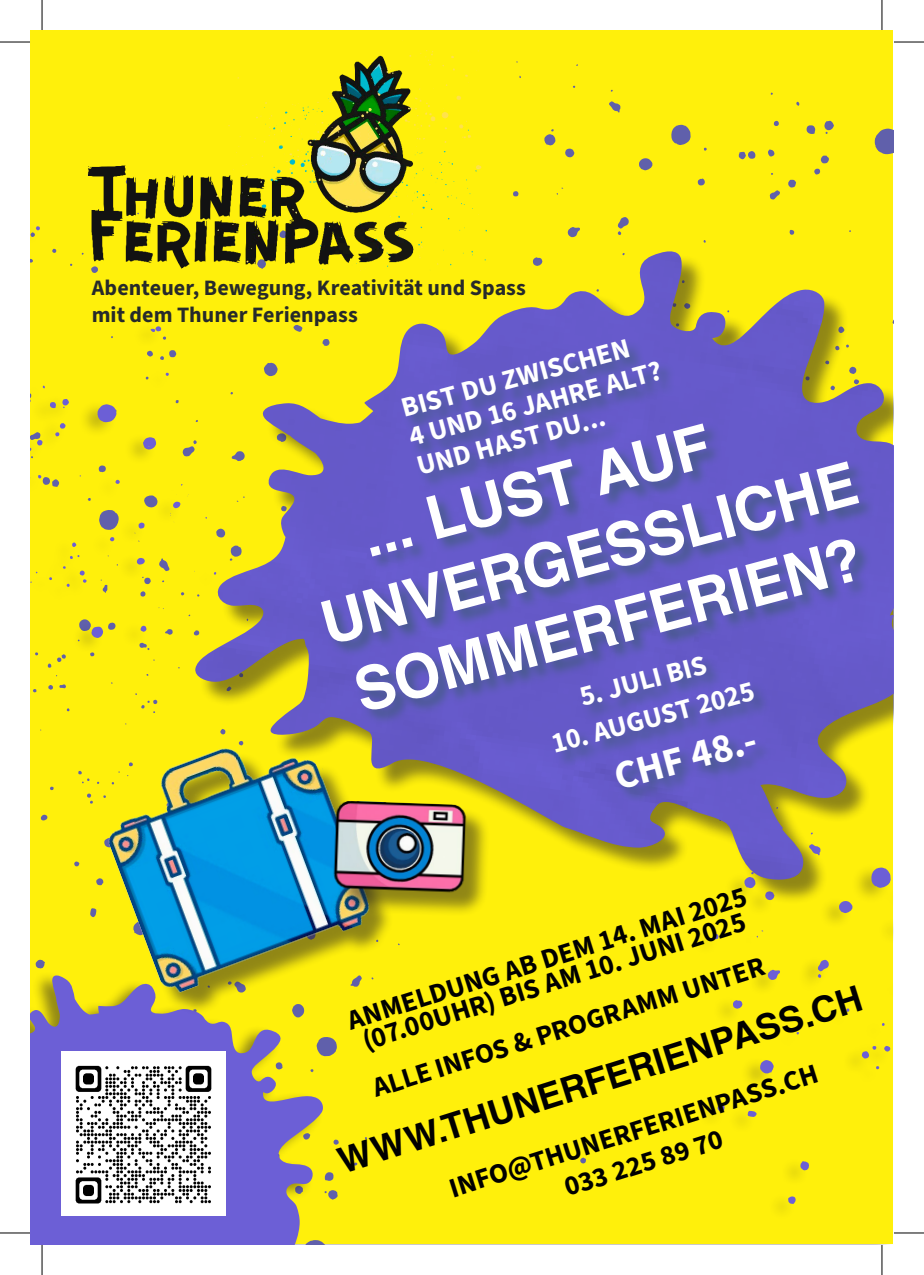
<style>
.page{position:relative;width:924px;height:1275px;background:#fff}
.page>*{position:absolute;margin:0;border:0;box-sizing:border-box;transform-origin:0 0}
.t1{font:700 60px/74px "Helvetica";color:#fff}
.t2{font:700 40px "Source Sans 3";color:#fff}
.t3{font:700 36px "Helvetica";color:#000}
.t4{font:700 28px/23.8px "Source Sans 3";color:#000}
.t5{font:700 28px/30px "Source Sans 3";color:#fff}
.t6{font:700 22px/26.4px "Source Sans 3";color:#262a2b}
</style>
<div class="page">
<div style="left:31px;top:31px;width:861px;height:1213px;background:#fff00b"></div>
<svg style="left:48px;top:663px;width:3px;height:5px"></svg>
<svg style="left:57px;top:658px;width:9px;height:4px"></svg>
<svg style="left:48px;top:685px;width:5px;height:4px"></svg>
<svg style="left:59px;top:684px;width:7px;height:4px"></svg>
<svg style="left:135px;top:693px;width:22px;height:9px"></svg>
<svg style="left:41px;top:814px;width:6px;height:6px"></svg>
<svg style="left:50px;top:786px;width:4px;height:4px"></svg>
<svg style="left:580px;top:1157px;width:5px;height:7px"></svg>
<svg style="left:333px;top:1139px;width:6px;height:6px"></svg>
<svg style="left:324px;top:1190px;width:13px;height:9px"></svg>
<svg style="left:324px;top:1172px;width:9px;height:9px"></svg>
<svg style="left:324px;top:1037px;width:13px;height:19px"></svg>
<svg style="left:36px;top:959px;width:9px;height:9px"></svg>
<svg style="left:717px;top:1104px;width:7px;height:7px"></svg>
<svg style="left:732px;top:1000px;width:10px;height:9px"></svg>
<svg style="left:788px;top:1196px;width:7px;height:8px"></svg>
<svg style="left:767px;top:969px;width:12px;height:11px"></svg>
<svg style="left:884px;top:1046px;width:5px;height:5px"></svg>
<svg style="left:861px;top:1046px;width:15px;height:12px"></svg>
<svg style="left:838px;top:904px;width:15px;height:9px"></svg>
<svg style="left:747px;top:1110px;width:9px;height:7px"></svg>
<svg style="left:799px;top:1161px;width:9px;height:9px"></svg>
<svg style="left:817px;top:959px;width:11px;height:19px"></svg>
<svg style="left:713px;top:934px;width:5px;height:5px"></svg>
<svg style="left:759px;top:1060px;width:14px;height:13px"></svg>
<svg style="left:768px;top:149px;width:6px;height:8px"></svg>
<svg style="left:738px;top:151px;width:17px;height:9px"></svg>
<svg style="left:567px;top:227px;width:13px;height:10px"></svg>
<svg style="left:789px;top:230px;width:5px;height:5px"></svg>
<svg style="left:788px;top:180px;width:7px;height:8px"></svg>
<svg style="left:769px;top:190px;width:10px;height:9px"></svg>
<svg style="left:773px;top:121px;width:5px;height:5px"></svg>
<svg style="left:697px;top:178px;width:7px;height:8px"></svg>
<svg style="left:874px;top:128px;width:18px;height:26px"></svg>
<svg style="left:639px;top:158px;width:14px;height:12px"></svg>
<svg style="left:820px;top:156px;width:9px;height:7px"></svg>
<svg style="left:824px;top:121px;width:9px;height:13px"></svg>
<svg style="left:806px;top:125px;width:9px;height:9px"></svg>
<svg style="left:814px;top:169px;width:5px;height:6px"></svg>
<svg style="left:671px;top:125px;width:19px;height:20px"></svg>
<svg style="left:609px;top:101px;width:11px;height:12px"></svg>
<svg style="left:617px;top:217px;width:11px;height:18px"></svg>
<svg style="left:544px;top:129px;width:11px;height:17px"></svg>
<svg style="left:565px;top:148px;width:9px;height:10px"></svg>
<svg style="left:513px;top:191px;width:5px;height:6px"></svg>
<img style="left:195px;top:251px;width:697px;height:630px">
<div style="left:320px;top:423px;width:555px;height:303px;background:#365a69;opacity:.63"></div>
<div style="left:401px;top:339px;width:274px;height:151px;background:#365a69;opacity:.63"></div>
<div style="left:552px;top:655px;width:217px;height:114px;background:#365a69;opacity:.63"></div>
<div style="left:615px;top:734px;width:156px;height:70px;background:#365a69;opacity:.63"></div>
<div style="left:31px;top:222px;width:185px;height:436px;background:#fff00b"></div>
<svg style="left:31px;top:226px;width:9px;height:11px"></svg>
<svg style="left:38px;top:475px;width:21px;height:12px"></svg>
<svg style="left:31px;top:432px;width:12px;height:26px"></svg>
<svg style="left:136px;top:558px;width:9px;height:7px"></svg>
<svg style="left:134px;top:522px;width:10px;height:11px"></svg>
<svg style="left:97px;top:404px;width:20px;height:18px"></svg>
<svg style="left:143px;top:437px;width:13px;height:13px"></svg>
<svg style="left:115px;top:480px;width:5px;height:4px"></svg>
<svg style="left:110px;top:537px;width:5px;height:4px"></svg>
<svg style="left:77px;top:619px;width:38px;height:22px"></svg>
<svg style="left:150px;top:326px;width:16px;height:14px"></svg>
<svg style="left:170px;top:501px;width:10px;height:15px"></svg>
<svg style="left:72px;top:542px;width:4px;height:5px"></svg>
<svg style="left:62px;top:399px;width:7px;height:9px"></svg>
<svg style="left:140px;top:625px;width:6px;height:7px"></svg>
<svg style="left:49px;top:402px;width:7px;height:6px"></svg>
<svg style="left:55px;top:423px;width:11px;height:13px"></svg>
<svg style="left:66px;top:583px;width:4px;height:4px"></svg>
<svg style="left:79px;top:570px;width:8px;height:13px"></svg>
<svg style="left:70px;top:555px;width:10px;height:4px"></svg>
<svg style="left:31px;top:975px;width:293px;height:269px;fill:#6c5fd6"></svg>
<img style="left:62px;top:1051px;width:163px;height:164px">
<img style="left:72px;top:702px;width:323px;height:317px">
<img style="left:284px;top:798px;width:237px;height:138px">
<img style="left:87px;top:50px;width:399px;height:220px">
<hr style="left:0;top:42px;width:30px;height:1px;background:#000">
<hr style="left:893px;top:42px;width:30px;height:1px;background:#000">
<hr style="left:0;top:1232px;width:30px;height:1px;background:#000">
<hr style="left:893px;top:1232px;width:30px;height:1px;background:#000">
<hr style="left:42px;top:0;width:1px;height:30px;background:#000">
<hr style="left:42px;top:1245px;width:1px;height:30px;background:#000">
<hr style="left:881px;top:0;width:1px;height:30px;background:#000">
<hr style="left:881px;top:1245px;width:1px;height:30px;background:#000">
<p class="t6" style="left:92px;top:274px;width:435px">Abenteuer, Bewegung, Kreativität und Spass mit dem Thuner Ferienpass</p>
<p class="t5" style="left:397px;top:394px;width:262px;rotate:-15deg">BIST DU ZWISCHEN<br>4 UND 16 JAHRE ALT?<br>UND HAST DU...</p>
<h1 class="t1" style="left:295px;top:524px;width:554px;text-indent:62px;rotate:-15deg">... LUST AUF<br>UNVERGESSLICHE<br>SOMMERFERIEN?</h1>
<p class="t5" style="left:576px;top:682px;width:132px;rotate:-15deg">5. JULI BIS</p>
<p class="t5" style="left:548px;top:729px;width:210px;rotate:-15deg">10. AUGUST 2025</p>
<h2 class="t2" style="left:608px;top:751px;width:147px;rotate:-15deg">CHF 48.-</h2>
<p class="t4" style="left:344px;top:1011px;width:418px;rotate:-18deg">ANMELDUNG AB DEM 14. MAI 2025 (07.00UHR) BIS AM 10. JUNI 2025</p>
<p class="t4" style="left:370px;top:1078px;width:411px;rotate:-18deg">ALLE INFOS &amp; PROGRAMM UNTER</p>
<p class="t3" style="left:332px;top:1138px;width:548px;rotate:-17deg">WWW.THUNERFERIENPASS.CH</p>
<p class="t4" style="left:445px;top:1174px;width:386px;line-height:33.4px;text-align:center;rotate:-18deg">INFO@THUNERFERIENPASS.CH<br>033 225 89 70</p>
</div>
